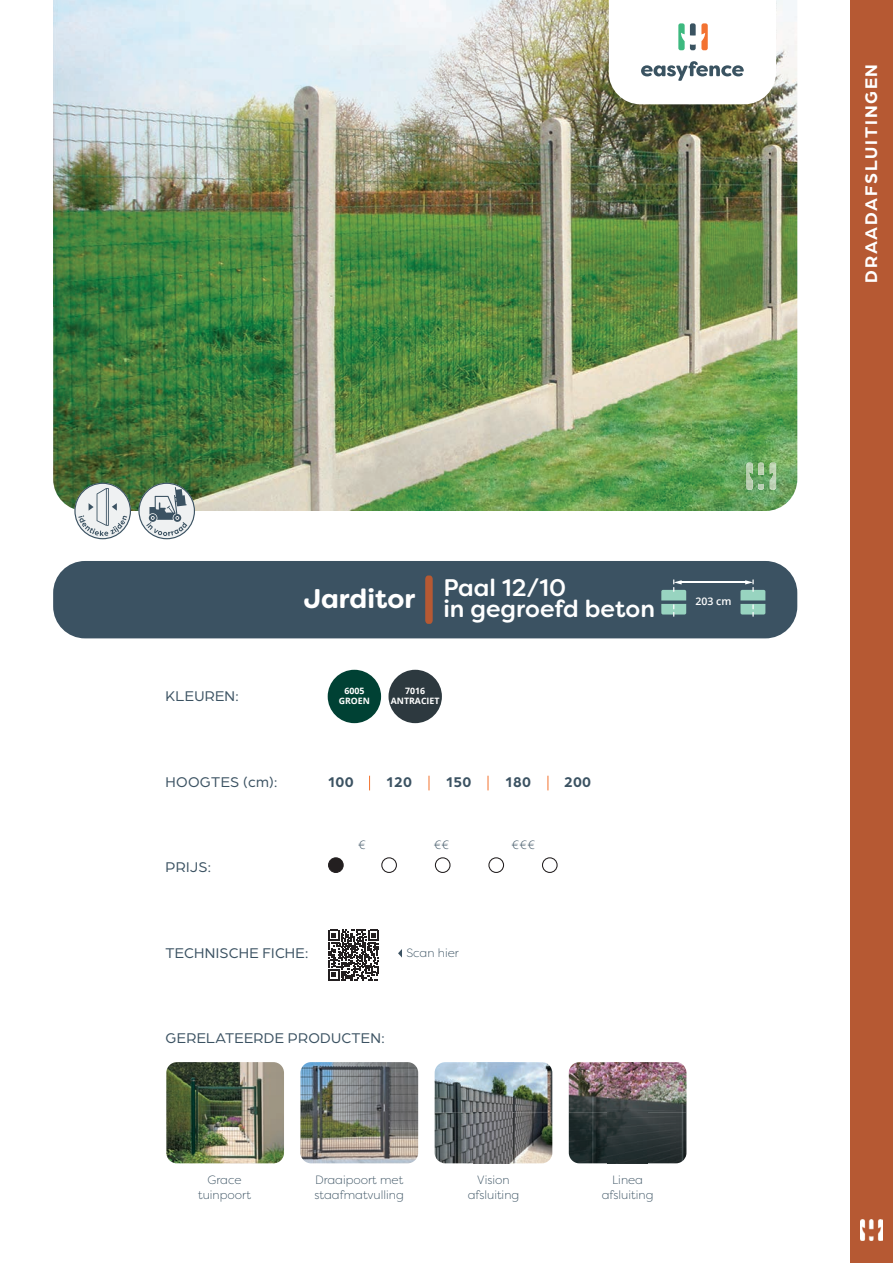
<style>
.page{position:relative;width:893px;height:1263px;background:#fff}
.page>*{position:absolute;margin:0;border:0;box-sizing:border-box;transform-origin:0 0}
.t1{font:700 27px "Filson Soft";color:#fff}
.t2{font:500 24px/21px "Filson Soft";color:#fff}
.t3{font:700 18px "Arboria";letter-spacing:.1em;color:#fff}
.t4{font:15px "Arboria";letter-spacing:.02em;color:#3b5262}
.t5{font:700 15px "Arboria";letter-spacing:.02em;color:#3b5262}
.t6{font:300 12px/14.4px "Filson Pro";color:#3b5262;text-align:center}
.t7{font:600 10.5px "Open Sans";color:#fff}
.t8{font:700 8.85px/10.5px "Open Sans";color:#fff;text-align:center}
</style>
<div class="page">
<div style="left:850px;top:0;width:43px;height:1263px;background:#b65933"></div>
<div style="left:53px;top:561px;width:744px;height:77px;background:#3b5262;border-radius:32px"></div>
<svg style="left:425px;top:575px;width:8px;height:49px"></svg>
<img style="left:861px;top:1220px;width:22px;height:20px">
<img style="left:53px;top:0;width:744px;height:511px">
<div style="left:329px;top:858px;width:14px;height:14px;background:#231f20;border-radius:50%"></div>
<div style="left:328px;top:857px;width:16px;height:16px;border:1px solid #231f20;border-radius:50%"></div>
<div style="left:488px;top:857px;width:16px;height:16px;border:1px solid #231f20;border-radius:50%"></div>
<div style="left:435px;top:857px;width:16px;height:16px;border:1px solid #231f20;border-radius:50%"></div>
<div style="left:381px;top:857px;width:16px;height:16px;border:1px solid #231f20;border-radius:50%"></div>
<div style="left:542px;top:857px;width:16px;height:16px;border:1px solid #231f20;border-radius:50%"></div>
<svg style="left:369px;top:776px;width:1px;height:14px"></svg>
<svg style="left:429px;top:776px;width:1px;height:14px"></svg>
<svg style="left:488px;top:776px;width:1px;height:14px"></svg>
<svg style="left:548px;top:776px;width:1px;height:14px"></svg>
<hr style="left:680px;top:582px;width:67px;height:1px;background:#fff">
<svg style="left:740px;top:579px;width:25px;height:38px"></svg>
<svg style="left:661px;top:579px;width:25px;height:38px"></svg>
<svg style="left:329px;top:930px;width:50px;height:50px"></svg>
<svg style="left:398px;top:949px;width:4px;height:8px"></svg>
<img style="left:746px;top:463px;width:7px;height:27px">
<svg style="left:758px;top:484px;width:6px;height:6px"></svg>
<svg style="left:758px;top:463px;width:6px;height:12px"></svg>
<img style="left:770px;top:463px;width:6px;height:27px">
<svg style="left:74px;top:483px;width:57px;height:56px"></svg>
<svg style="left:138px;top:483px;width:57px;height:56px"></svg>
<div style="left:328px;top:670px;width:53px;height:53px;background:#004134;border-radius:50%"></div>
<div style="left:388px;top:670px;width:54px;height:53px;background:#2d393f;border-radius:50%"></div>
<img style="left:166px;top:1062px;width:118px;height:101px">
<img style="left:435px;top:1062px;width:117px;height:101px">
<img style="left:569px;top:1062px;width:117px;height:51px">
<img style="left:569px;top:1113px;width:6px;height:49px">
<img style="left:608px;top:1113px;width:74px;height:50px">
<img style="left:300px;top:1062px;width:118px;height:101px">
<svg style="left:609px;top:0;width:167px;height:104px"></svg>
<p class="t4" style="left:166px;top:686px;width:75px">KLEUREN:</p>
<h2 class="t2" style="left:443px;top:577px;width:213px">Paal 12/10<br>in gegroefd beton</h2>
<h1 class="t1" style="left:304px;top:581px;width:113px">Jarditor</h1>
<p class="t7" style="left:695px;top:594px;width:37px">203 cm</p>
<p class="t8" style="left:339px;top:685px;width:33px">6005<br>GROEN</p>
<p class="t8" style="left:391px;top:685px;width:50px">7016<br>ANTRACIET</p>
<p class="t4" style="left:166px;top:772px;width:113px">HOOGTES (cm):</p>
<p class="t4" style="left:166px;top:858px;width:47px">PRIJS:</p>
<p class="t5" style="left:328px;top:772px;width:27px">100</p>
<p class="t5" style="left:386px;top:772px;width:27px">120</p>
<p class="t5" style="left:446px;top:772px;width:27px">150</p>
<p class="t5" style="left:505px;top:772px;width:27px">180</p>
<p class="t5" style="left:564px;top:772px;width:29px">200</p>
<p class="t6" style="left:358px;top:837px;width:9px">€</p>
<p class="t6" style="left:434px;top:837px;width:17px">€€</p>
<p class="t6" style="left:512px;top:837px;width:25px">€€€</p>
<p class="t4" style="left:166px;top:943px;width:144px">TECHNISCHE FICHE:</p>
<p class="t6" style="left:406px;top:946px;width:54px">Scan hier</p>
<p class="t4" style="left:166px;top:1029px;width:221px">GERELATEERDE PRODUCTEN:</p>
<p class="t6" style="left:198px;top:1173px;width:54px">Grace tuinpoort</p>
<p class="t6" style="left:315px;top:1173px;width:91px;text-align:left">Draaipoort met staafmatvulling</p>
<p class="t6" style="left:468px;top:1173px;width:53px">Vision afsluiting</p>
<p class="t6" style="left:602px;top:1173px;width:53px">Linea afsluiting</p>
<h3 class="t3" style="left:859px;top:283px;width:220px;rotate:-90deg">DRAADAFSLUITINGEN</h3>
</div>
